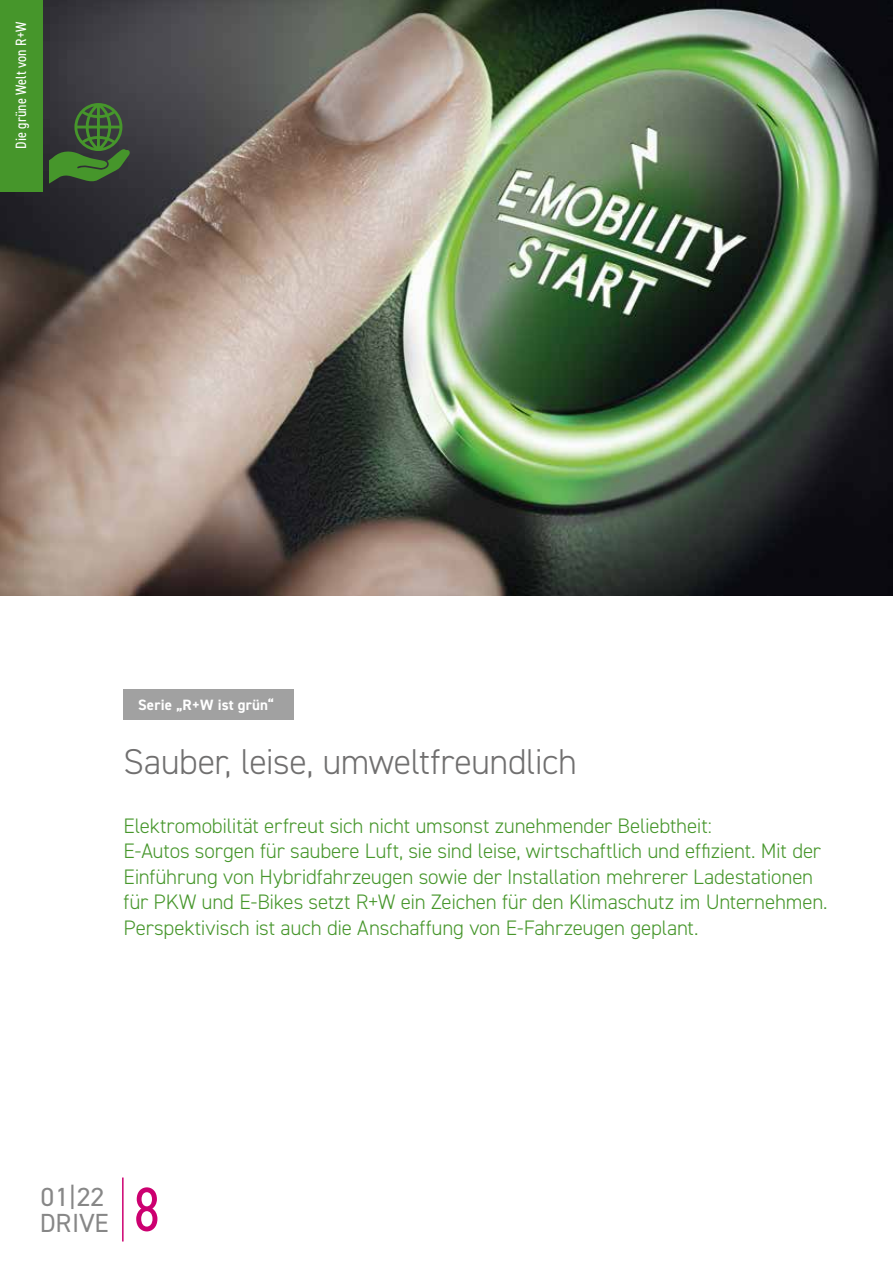
<style>
.page{position:relative;width:893px;height:1263px;background:#fff}
.page>*{position:absolute;margin:0;border:0;box-sizing:border-box;transform-origin:0 0}
.t1{font:condensed 62.4px "DIN2014";color:#cc0070}
.t2{font:300 36px "DIN2014";letter-spacing:-.015em;color:#706f6f}
.t3{font:26.25px "DIN2014";color:#878787}
.t4{font:26.25px "DIN2014";color:#878787;scale:1.06 1}
.t5{font:300 21px/25.5px "DIN2014";letter-spacing:-.01em;color:#46962b}
.t6{font:condensed 15px "DIN2014";letter-spacing:.01em;color:#fff}
.t7{font:700 15px "DIN2014";letter-spacing:.01em;color:#fff}
</style>
<div class="page">
<hr style="left:122px;top:1177px;width:2px;height:64px;background:#cc0070">
<img style="left:0;top:0;width:893px;height:595px">
<div style="left:0;top:0;width:43px;height:191px;background:#46962b"></div>
<svg style="left:49px;top:103px;width:82px;height:82px;background:#3b5934"></svg>
<div style="left:123px;top:689px;width:171px;height:31px;background:#a1a1a1"></div>
<p class="t6" style="left:11px;top:149px;width:128px;rotate:-90deg">Die grüne Welt von R+W</p>
<p class="t7" style="left:138px;top:695px;width:137px">Serie „R+W ist grün“</p>
<h2 class="t2" style="left:124px;top:740px;width:455px">Sauber, leise, umweltfreundlich</h2>
<p class="t5" style="left:124px;top:813px;width:706px">Elektromobilität erfreut sich nicht umsonst zunehmender Beliebtheit:<br>E-Autos sorgen für saubere Luft, sie sind leise, wirtschaftlich und effizient. Mit der Einführung von Hybridfahrzeugen sowie der Installation mehrerer Ladestationen für PKW und E-Bikes setzt R+W ein Zeichen für den Klimaschutz im Unternehmen.<br>Perspektivisch ist auch die Anschaffung von E-Fahrzeugen geplant.</p>
<p class="t4" style="left:41px;top:1181px;width:62px">01|22</p>
<h1 class="t1" style="left:134px;top:1168px;width:27px">8</h1>
<p class="t3" style="left:40px;top:1207px;width:71px">DRIVE</p>
</div>
